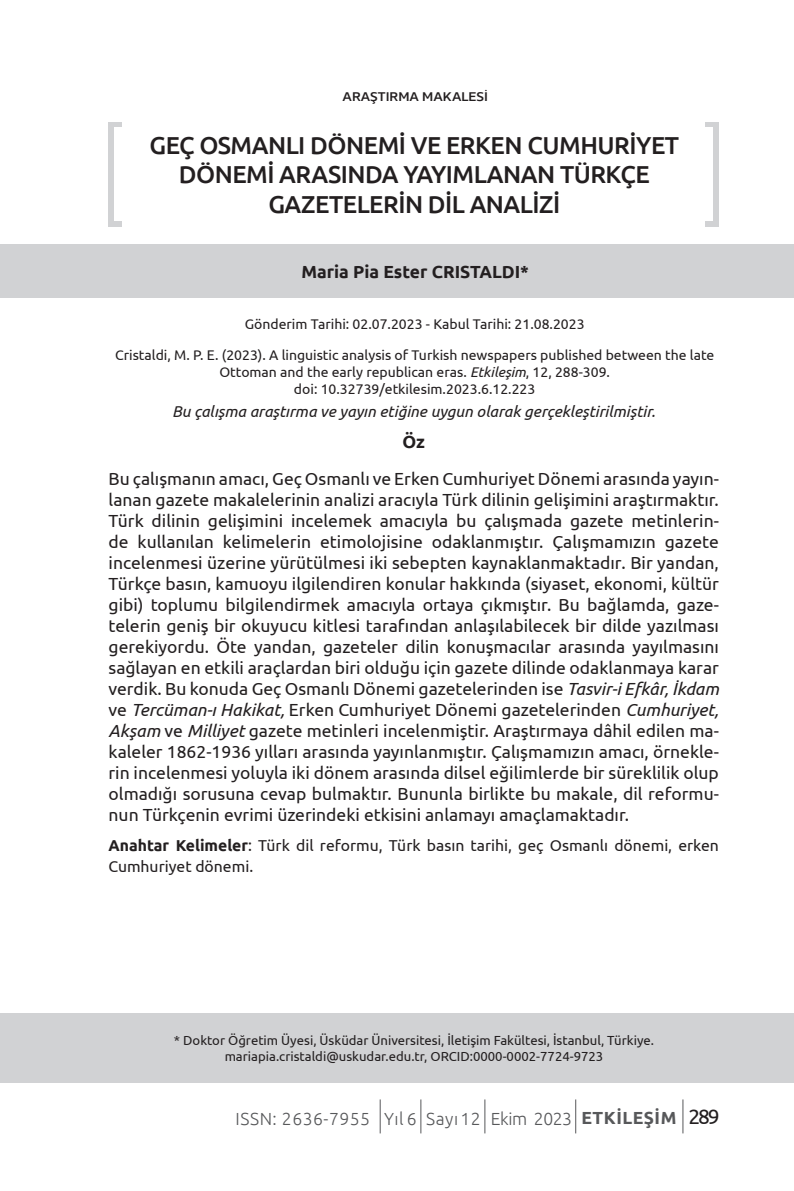
<style>
.page{position:relative;width:794px;height:1191px;background:#fff}
.page>*{position:absolute;margin:0;border:0;box-sizing:border-box;transform-origin:0 0}
.t1{font:500 24.5px/29.4px "Ubuntu";letter-spacing:-.02em;color:#231f20;text-align:center}
.t2{font:17.5px/21px "Ubuntu";color:#231f20;text-align:justify}
.t3{font:300 17.5px "Ubuntu";letter-spacing:.03em;color:#57585a}
.t4{font:700 17.5px "Ubuntu";color:#231f20}
.t5{font:15.75px/21px "Ubuntu";color:#231f20}
.t6{font:italic 15.75px "Ubuntu";color:#231f20}
.t7{font:14px/16.8px "Ubuntu";color:#231f20;text-align:center}
.t8{font:14px "Concord";color:#231f20}
.t9{font:13.12px/15.8px "Ubuntu";color:#231f20;text-align:center}
.s1{font-style:italic}
.s2{font-weight:700}
.s3{font-weight:400;font-size:21px;color:#231f20}
</style>
<div class="page">
<div style="left:0;top:244px;width:794px;height:54px;background:#d1d2d4"></div>
<hr style="left:682px;top:1099px;width:1px;height:34px;background:#57585a">
<hr style="left:575px;top:1099px;width:1px;height:34px;background:#57585a">
<hr style="left:420px;top:1099px;width:1px;height:34px;background:#57585a">
<hr style="left:484px;top:1099px;width:1px;height:34px;background:#57585a">
<hr style="left:380px;top:1099px;width:1px;height:34px;background:#57585a">
<div style="left:0;top:1013px;width:794px;height:69px;background:#d1d2d4"></div>
<div style="left:109px;top:122px;width:610px;height:105px;background:#d1d2d4"></div>
<div style="left:123px;top:116px;width:582px;height:116px;background:#fff"></div>
<div style="left:114px;top:128px;width:599px;height:93px;background:#fff"></div>
<p class="t8" style="left:342px;top:88px;width:147px">ARAŞTIRMA MAKALESI</p>
<h1 class="t1" style="left:150px;top:129px;width:531px">GEÇ OSMANLI DÖNEMİ VE ERKEN CUMHURİYET<br>DÖNEMİ ARASINDA YAYIMLANAN TÜRKÇE<br>GAZETELERİN DİL ANALİZİ</h1>
<p class="t4" style="left:301px;top:261px;width:229px">Maria Pia Ester CRISTALDI*</p>
<p class="t7" style="left:245px;top:315px;width:341px">Gönderim Tarihi: 02.07.2023 - Kabul Tarihi: 21.08.2023</p>
<p class="t7" style="left:115px;top:346px;width:601px">Cristaldi, M. P. E. (2023). A linguistic analysis of Turkish newspapers published between the late<br>Ottoman and the early republican eras. <span class="s1">Etkileşim</span>, 12, 288-309.<br>doi: 10.32739/etkilesim.2023.6.12.223</p>
<p class="t6" style="left:172px;top:402px;width:485px">Bu çalışma araştırma ve yayın etiğine uygun olarak gerçekleştirilmiştir.</p>
<p class="t4" style="left:402px;top:431px;width:24px">Öz</p>
<p class="t2" style="left:109px;top:468px;width:612px">Bu çalışmanın amacı, Geç Osmanlı ve Erken Cumhuriyet Dönemi arasında yayın&shy;lanan gazete makalelerinin analizi aracıyla Türk dilinin gelişimini araştırmaktır.<br>Türk dilinin gelişimini incelemek amacıyla bu çalışmada gazete metinlerin&shy;de kullanılan kelimelerin etimolojisine odaklanmıştır. Çalışmamızın gazete incelenmesi üzerine yürütülmesi iki sebepten kaynaklanmaktadır. Bir yandan, Türkçe basın, kamuoyu ilgilendiren konular hakkında (siyaset, ekonomi, kültür gibi) toplumu bilgilendirmek amacıyla ortaya çıkmıştır. Bu bağlamda, gaze&shy;telerin geniş bir okuyucu kitlesi tarafından anlaşılabilecek bir dilde yazılması gerekiyordu. Öte yandan, gazeteler dilin konuşmacılar arasında yayılmasını sağlayan en etkili araçlardan biri olduğu için gazete dilinde odaklanmaya karar verdik. Bu konuda Geç Osmanlı Dönemi gazetelerinden ise <span class="s1">Tasvir-i Efkâr, İkdam </span>ve <span class="s1">Tercüman-ı Hakikat,</span> Erken Cumhuriyet Dönemi gazetelerinden <span class="s1">Cumhuriyet, Akşam</span> ve <span class="s1">Milliyet</span> gazete metinleri incelenmiştir. Araştırmaya dâhil edilen ma&shy;kaleler 1862-1936 yılları arasında yayınlanmıştır. Çalışmamızın amacı, örnekle&shy;rin incelenmesi yoluyla iki dönem arasında dilsel eğilimlerde bir süreklilik olup olmadığı sorusuna cevap bulmaktır. Bununla birlikte bu makale, dil reformu&shy;nun Türkçenin evrimi üzerindeki etkisini anlamayı amaçlamaktadır.</p>
<p class="t5" style="left:109px;top:834px;width:612px"><span class="s2">Anahtar Kelimeler</span>: Türk dil reformu, Türk basın tarihi, geç Osmanlı dönemi, erken<br>Cumhuriyet dönemi.</p>
<p class="t9" style="left:174px;top:1032px;width:482px">* Doktor Öğretim Üyesi, Üsküdar Üniversitesi, İletişim Fakültesi, İstanbul, Türkiye. mariapia.cristaldi@uskudar.edu.tr, ORCID:0000-0002-7724-9723</p>
<p class="t3" style="left:236px;top:1108px;width:485px">ISSN: 2636-7955 Yıl 6 Sayı12 Ekim 2023 <span class="s2">ETKİLEŞİM</span> <span class="s3">289</span></p>
</div>
